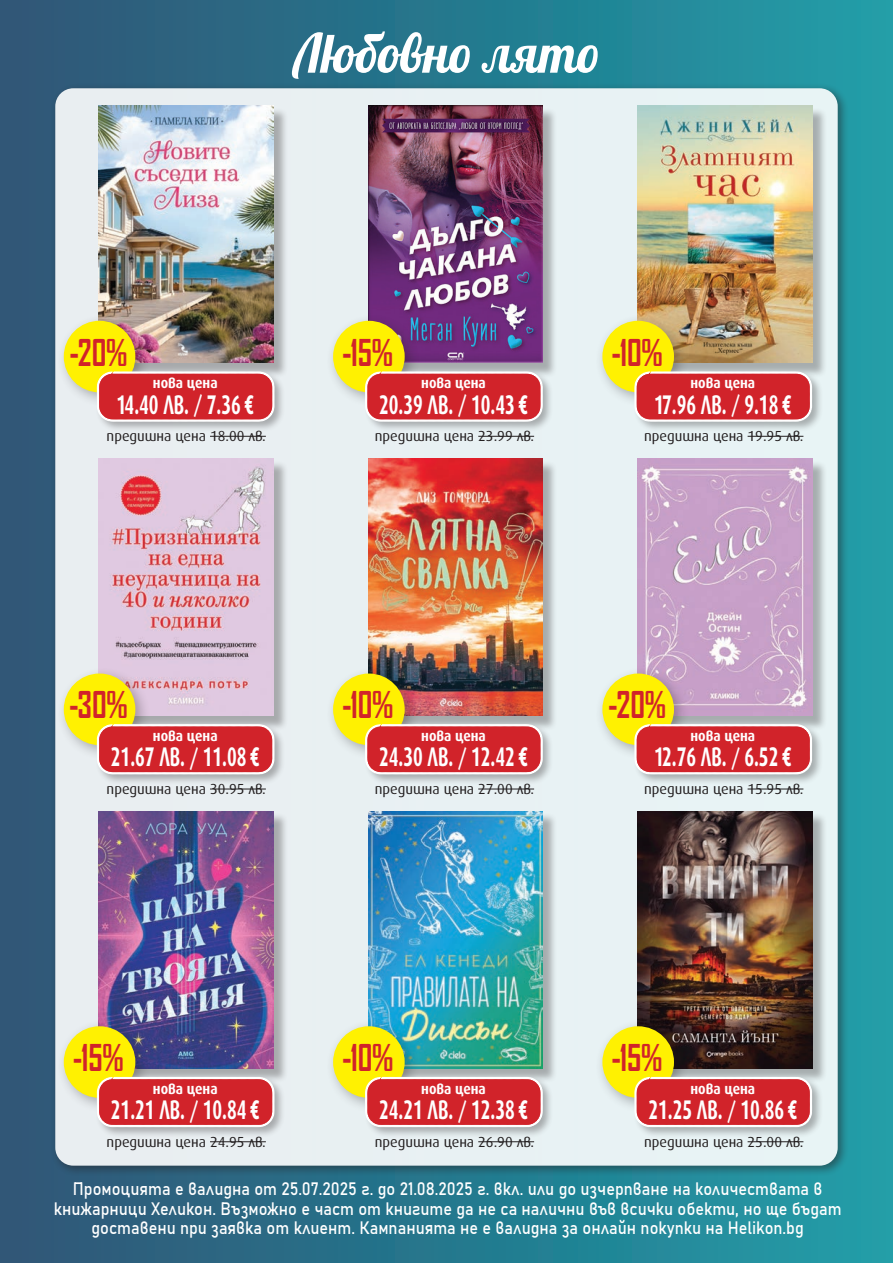
<style>
.page{position:relative;width:893px;height:1263px;background:#fff}
.page>*{position:absolute;margin:0;border:0;box-sizing:border-box;transform-origin:0 0}
.t1{font:54px "Lobster";color:#fff;scale:.95 1}
.t2{font:700 35.4px "Agency FB";color:#d1232a;scale:.89 1}
.t3{font:700 27px "Hermes Bg";color:#fff;scale:.64 1}
.t4{font:18px/19.2px "Bahnschrift";color:#fff;text-align:center;scale:.9 1}
.t5{font:700 15px "Hermes Bg";color:#fff;scale:.9 1}
.t6{font:14.55px "Hermes Bg";color:#231f20}
.s1{font-size:22.5px}
</style>
<div class="page">
<div style="left:0;top:0;width:893px;height:1263px;background:linear-gradient(to right,#2e5475,#209da8)"></div>
<div style="left:50px;top:83px;width:799px;height:1094px;background:#231f20;opacity:.55"></div>
<div style="left:55px;top:88px;width:783px;height:1078px;background:#e8f0f2;border-radius:18px"></div>
<div style="left:370px;top:108px;width:188px;height:270px;background:#231f20;opacity:.33"></div>
<img style="left:368px;top:106px;width:175px;height:257px">
<div style="left:326px;top:314px;width:94px;height:94px;background:#231f20;opacity:.33"></div>
<div style="left:333px;top:321px;width:72px;height:71px;background:#fff101;border-radius:50%"></div>
<div style="left:101px;top:108px;width:187px;height:270px;background:#231f20;opacity:.33"></div>
<img style="left:99px;top:106px;width:174px;height:257px">
<div style="left:57px;top:314px;width:94px;height:94px;background:#231f20;opacity:.33"></div>
<div style="left:64px;top:321px;width:71px;height:71px;background:#fff101;border-radius:50%"></div>
<hr style="left:210px;top:436px;width:56px;height:1px;background:#231f20">
<div style="left:95px;top:370px;width:191px;height:63px;background:#231f20;opacity:.33"></div>
<svg style="left:96px;top:371px;width:179px;height:51px;background:#d54145"></svg>
<hr style="left:478px;top:436px;width:56px;height:1px;background:#231f20">
<div style="left:363px;top:370px;width:191px;height:63px;background:#231f20;opacity:.33"></div>
<svg style="left:365px;top:371px;width:178px;height:51px;background:#d54044"></svg>
<div style="left:640px;top:108px;width:187px;height:270px;background:#231f20;opacity:.33"></div>
<img style="left:637px;top:106px;width:175px;height:257px">
<div style="left:595px;top:314px;width:95px;height:94px;background:#231f20;opacity:.33"></div>
<div style="left:602px;top:321px;width:72px;height:71px;background:#fff101;border-radius:50%"></div>
<hr style="left:748px;top:436px;width:55px;height:1px;background:#231f20">
<div style="left:633px;top:370px;width:190px;height:63px;background:#231f20;opacity:.33"></div>
<svg style="left:634px;top:371px;width:178px;height:51px;background:#d54044"></svg>
<div style="left:101px;top:460px;width:187px;height:271px;background:#231f20;opacity:.33"></div>
<img style="left:99px;top:458px;width:174px;height:258px">
<div style="left:57px;top:666px;width:94px;height:95px;background:#231f20;opacity:.33"></div>
<div style="left:64px;top:673px;width:71px;height:72px;background:#fff101;border-radius:50%"></div>
<div style="left:370px;top:460px;width:188px;height:271px;background:#231f20;opacity:.33"></div>
<img style="left:368px;top:458px;width:175px;height:258px">
<div style="left:326px;top:666px;width:94px;height:95px;background:#231f20;opacity:.33"></div>
<div style="left:333px;top:673px;width:72px;height:72px;background:#fff101;border-radius:50%"></div>
<hr style="left:210px;top:789px;width:56px;height:1px;background:#231f20">
<div style="left:95px;top:722px;width:191px;height:64px;background:#231f20;opacity:.33"></div>
<svg style="left:96px;top:724px;width:179px;height:51px;background:#d54145"></svg>
<hr style="left:478px;top:789px;width:56px;height:1px;background:#231f20">
<div style="left:363px;top:722px;width:191px;height:64px;background:#231f20;opacity:.33"></div>
<svg style="left:365px;top:724px;width:178px;height:51px;background:#d54044"></svg>
<div style="left:640px;top:460px;width:187px;height:271px;background:#231f20;opacity:.33"></div>
<img style="left:637px;top:458px;width:175px;height:258px">
<div style="left:595px;top:666px;width:95px;height:95px;background:#231f20;opacity:.33"></div>
<div style="left:602px;top:673px;width:72px;height:72px;background:#fff101;border-radius:50%"></div>
<hr style="left:748px;top:789px;width:55px;height:1px;background:#231f20">
<div style="left:633px;top:722px;width:190px;height:64px;background:#231f20;opacity:.33"></div>
<svg style="left:634px;top:724px;width:178px;height:51px;background:#d54044"></svg>
<div style="left:640px;top:813px;width:187px;height:271px;background:#231f20;opacity:.33"></div>
<img style="left:637px;top:811px;width:175px;height:257px">
<div style="left:595px;top:1019px;width:95px;height:94px;background:#231f20;opacity:.33"></div>
<div style="left:602px;top:1026px;width:72px;height:72px;background:#fff101;border-radius:50%"></div>
<div style="left:370px;top:813px;width:188px;height:271px;background:#231f20;opacity:.33"></div>
<img style="left:368px;top:811px;width:175px;height:257px">
<div style="left:326px;top:1019px;width:94px;height:94px;background:#231f20;opacity:.33"></div>
<div style="left:333px;top:1026px;width:72px;height:72px;background:#fff101;border-radius:50%"></div>
<div style="left:101px;top:813px;width:187px;height:271px;background:#231f20;opacity:.33"></div>
<img style="left:99px;top:811px;width:174px;height:257px">
<div style="left:57px;top:1019px;width:94px;height:94px;background:#231f20;opacity:.33"></div>
<div style="left:64px;top:1026px;width:71px;height:72px;background:#fff101;border-radius:50%"></div>
<hr style="left:748px;top:1141px;width:55px;height:1px;background:#231f20">
<div style="left:633px;top:1075px;width:190px;height:63px;background:#231f20;opacity:.33"></div>
<svg style="left:634px;top:1076px;width:178px;height:51px;background:#d54044"></svg>
<hr style="left:478px;top:1141px;width:56px;height:1px;background:#231f20">
<div style="left:363px;top:1075px;width:191px;height:63px;background:#231f20;opacity:.33"></div>
<svg style="left:365px;top:1076px;width:178px;height:51px;background:#d54043"></svg>
<hr style="left:210px;top:1141px;width:56px;height:1px;background:#231f20">
<div style="left:95px;top:1075px;width:191px;height:63px;background:#231f20;opacity:.33"></div>
<svg style="left:96px;top:1076px;width:179px;height:51px;background:#d54144"></svg>
<h1 class="t1" style="left:293px;top:19px;width:324px">Любовно лято</h1>
<h2 class="t2" style="left:70px;top:330px;width:66px">-20%</h2>
<h2 class="t2" style="left:342px;top:330px;width:58px">-15%</h2>
<h2 class="t2" style="left:611px;top:330px;width:59px">-10%</h2>
<p class="t5" style="left:153px;top:375px;width:73px">нова цена</p>
<h3 class="t3" style="left:117px;top:389px;width:216px">14.40 ЛВ. <span class="s1">/</span> 7.36 €</h3>
<p class="t5" style="left:421px;top:375px;width:73px">нова цена</p>
<h3 class="t3" style="left:379px;top:389px;width:234px">20.39 ЛВ. <span class="s1">/</span> 10.43 €</h3>
<p class="t5" style="left:690px;top:375px;width:73px">нова цена</p>
<h3 class="t3" style="left:654px;top:389px;width:216px">17.96 ЛВ. <span class="s1">/</span> 9.18 €</h3>
<p class="t6" style="left:107px;top:428px;width:161px">предишна цена 18.00 лв.</p>
<p class="t6" style="left:375px;top:428px;width:161px">предишна цена 23.99 лв.</p>
<p class="t6" style="left:644px;top:428px;width:161px">предишна цена 19.95 лв.</p>
<h2 class="t2" style="left:69px;top:683px;width:67px">-30%</h2>
<h2 class="t2" style="left:342px;top:683px;width:59px">-10%</h2>
<h2 class="t2" style="left:608px;top:683px;width:66px">-20%</h2>
<p class="t5" style="left:153px;top:727px;width:73px">нова цена</p>
<h3 class="t3" style="left:111px;top:742px;width:234px">21.67 ЛВ. <span class="s1">/</span> 11.08 €</h3>
<p class="t5" style="left:421px;top:727px;width:73px">нова цена</p>
<h3 class="t3" style="left:379px;top:742px;width:234px">24.30 ЛВ. <span class="s1">/</span> 12.42 €</h3>
<p class="t5" style="left:690px;top:727px;width:73px">нова цена</p>
<h3 class="t3" style="left:654px;top:742px;width:216px">12.76 ЛВ. <span class="s1">/</span> 6.52 €</h3>
<p class="t6" style="left:107px;top:781px;width:161px">предишна цена 30.95 лв.</p>
<p class="t6" style="left:375px;top:781px;width:161px">предишна цена 27.00 лв.</p>
<p class="t6" style="left:644px;top:781px;width:161px">предишна цена 15.95 лв.</p>
<h2 class="t2" style="left:73px;top:1036px;width:58px">-15%</h2>
<h2 class="t2" style="left:342px;top:1036px;width:59px">-10%</h2>
<h2 class="t2" style="left:612px;top:1036px;width:58px">-15%</h2>
<p class="t5" style="left:153px;top:1080px;width:73px">нова цена</p>
<h3 class="t3" style="left:111px;top:1094px;width:234px">21.21 ЛВ. <span class="s1">/</span> 10.84 €</h3>
<p class="t6" style="left:107px;top:1133px;width:161px">предишна цена 24.95 лв.</p>
<p class="t5" style="left:421px;top:1080px;width:73px">нова цена</p>
<h3 class="t3" style="left:379px;top:1094px;width:234px">24.21 ЛВ. <span class="s1">/</span> 12.38 €</h3>
<p class="t6" style="left:375px;top:1133px;width:161px">предишна цена 26.90 лв.</p>
<p class="t5" style="left:690px;top:1080px;width:73px">нова цена</p>
<h3 class="t3" style="left:648px;top:1094px;width:234px">21.25 ЛВ. <span class="s1">/</span> 10.86 €</h3>
<p class="t6" style="left:644px;top:1133px;width:161px">предишна цена 25.00 лв.</p>
<p class="t4" style="left:54px;top:1178px;width:877px">Промоцията е валидна от 25.07.2025 г. до 21.08.2025 г. вкл. или до изчерпване на количествата в книжарници Хеликон. Възможно е част от книгите да не са налични във всички обекти, но ще бъдат доставени при заявка от клиент. Кампанията не е валидна за онлайн покупки на Helikon.bg</p>
</div>
